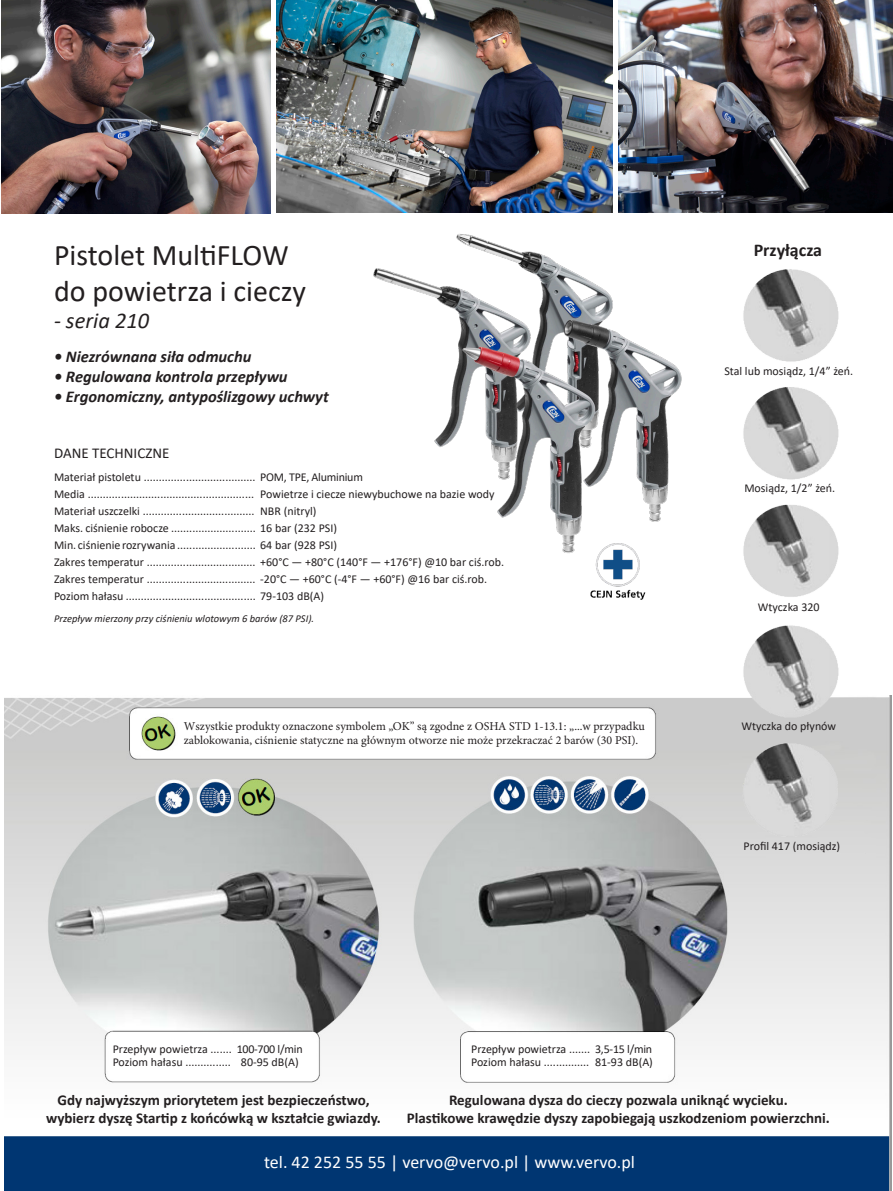
<style>
.page{position:relative;width:893px;height:1191px;background:#fff}
.page>*{position:absolute;margin:0;border:0;box-sizing:border-box;transform-origin:0 0}
.t1{font:30px "Calibri";color:#231f20}
.t2{font:italic 22.5px "Calibri";color:#231f20}
.t3{font:18px "Calibri";color:#fff}
.t4{font:700 18px "Calibri";color:#231f20}
.t5{font:italic 700 16.5px "Calibri";color:#231f20}
.t6{font:700 15px/18px "Calibri";color:#231f20;text-align:center}
.t7{font:15px "Calibri";color:#231f20}
.t8{font:12px "Calibri";color:#231f20}
.t9{font:12px/14.4px "Minion Pro";color:#231f20}
.t10{font:italic 10.5px "Calibri";color:#231f20}
</style>
<div class="page">
<img style="left:1px;top:1px;width:270px;height:212px">
<img style="left:618px;top:0;width:275px;height:212px">
<img style="left:276px;top:0;width:337px;height:212px">
<img style="left:4px;top:696px;width:887px;height:495px">
<img style="left:718px;top:269px;width:147px;height:584px">
<img style="left:373px;top:234px;width:309px;height:319px">
<img style="left:584px;top:538px;width:67px;height:62px">
<p class="t1" style="left:54px;top:234px;width:236px">Pistolet MultiFLOW</p>
<p class="t1" style="left:54px;top:270px;width:253px">do powietrza i cieczy</p>
<p class="t2" style="left:54px;top:304px;width:97px">- seria 210</p>
<p class="t5" style="left:54px;top:345px;width:199px">• Niezrównana siła odmuchu</p>
<p class="t5" style="left:54px;top:365px;width:235px">• Regulowana kontrola przepływu</p>
<p class="t5" style="left:54px;top:385px;width:276px">• Ergonomiczny, antypoślizgowy uchwyt</p>
<p class="t7" style="left:54px;top:443px;width:117px">DANE TECHNICZNE</p>
<p class="t8" style="left:54px;top:469px;width:310px">Materiał pistoletu ..................................... POM, TPE, Aluminium</p>
<p class="t8" style="left:54px;top:486px;width:202px">Media .......................................................</p>
<p class="t8" style="left:260px;top:486px;width:236px">Powietrze i ciecze niewybuchowe na bazie wody</p>
<p class="t8" style="left:54px;top:503px;width:202px">Materiał uszczelki .....................................</p>
<p class="t8" style="left:260px;top:503px;width:58px">NBR (nitryl)</p>
<p class="t8" style="left:54px;top:520px;width:285px">Maks. ciśnienie robocze ............................ 16 bar (232 PSI)</p>
<p class="t8" style="left:54px;top:537px;width:285px">Min. ciśnienie rozrywania .......................... 64 bar (928 PSI)</p>
<p class="t8" style="left:54px;top:554px;width:452px">Zakres temperatur .................................... +60°C — +80°C (140°F — +176°F) @10 bar ciś.rob.</p>
<p class="t8" style="left:54px;top:571px;width:435px">Zakres temperatur .................................... -20°C — +60°C (-4°F — +60°F) @16 bar ciś.rob.</p>
<p class="t8" style="left:54px;top:588px;width:272px">Poziom hałasu ........................................... 79-103 dB(A)</p>
<p class="t10" style="left:54px;top:611px;width:262px">Przepływ mierzony przy ciśnieniu wlotowym 6 barów (87 PSI).</p>
<p class="t9" style="left:184px;top:719px;width:462px">Wszystkie produkty oznaczone symbolem „OK” są zgodne z OSHA STD 1-13.1: „...w przypadku zablokowania, ciśnienie statyczne na głównym otworze nie może przekraczać 2 barów (30 PSI).</p>
<p class="t4" style="left:754px;top:237px;width:70px">Przyłącza</p>
<p class="t8" style="left:724px;top:363px;width:130px">Stal lub mosiądz, 1/4” żeń.</p>
<p class="t8" style="left:744px;top:479px;width:92px">Mosiądz, 1/2” żeń.</p>
<p class="t8" style="left:758px;top:599px;width:63px">Wtyczka 320</p>
<p class="t8" style="left:741px;top:718px;width:96px">Wtyczka do płynów</p>
<p class="t8" style="left:743px;top:838px;width:98px">Profil 417 (mosiądz)</p>
<p class="t8" style="left:113px;top:1040px;width:191px">Przepływ powietrza ....... 100-700 l/min</p>
<p class="t8" style="left:113px;top:1053px;width:120px">Poziom hałasu ...............</p>
<p class="t8" style="left:241px;top:1053px;width:59px">80-95 dB(A)</p>
<p class="t8" style="left:471px;top:1040px;width:183px">Przepływ powietrza ....... 3,5-15 l/min</p>
<p class="t8" style="left:471px;top:1053px;width:120px">Poziom hałasu ...............</p>
<p class="t8" style="left:595px;top:1053px;width:59px">81-93 dB(A)</p>
<p class="t6" style="left:46px;top:1090px;width:336px">Gdy najwyższym priorytetem jest bezpieczeństwo, wybierz dyszę Startip z końcówką w kształcie gwiazdy.</p>
<p class="t6" style="left:449px;top:1090px;width:340px">Regulowana dysza do cieczy pozwala uniknąć wycieku.</p>
<p class="t6" style="left:407px;top:1108px;width:424px">Plastikowe krawędzie dyszy zapobiegają uszkodzeniom powierzchni.</p>
<p class="t3" style="left:264px;top:1149px;width:372px">tel. 42 252 55 55 | vervo@vervo.pl | www.vervo.pl</p>
</div>
